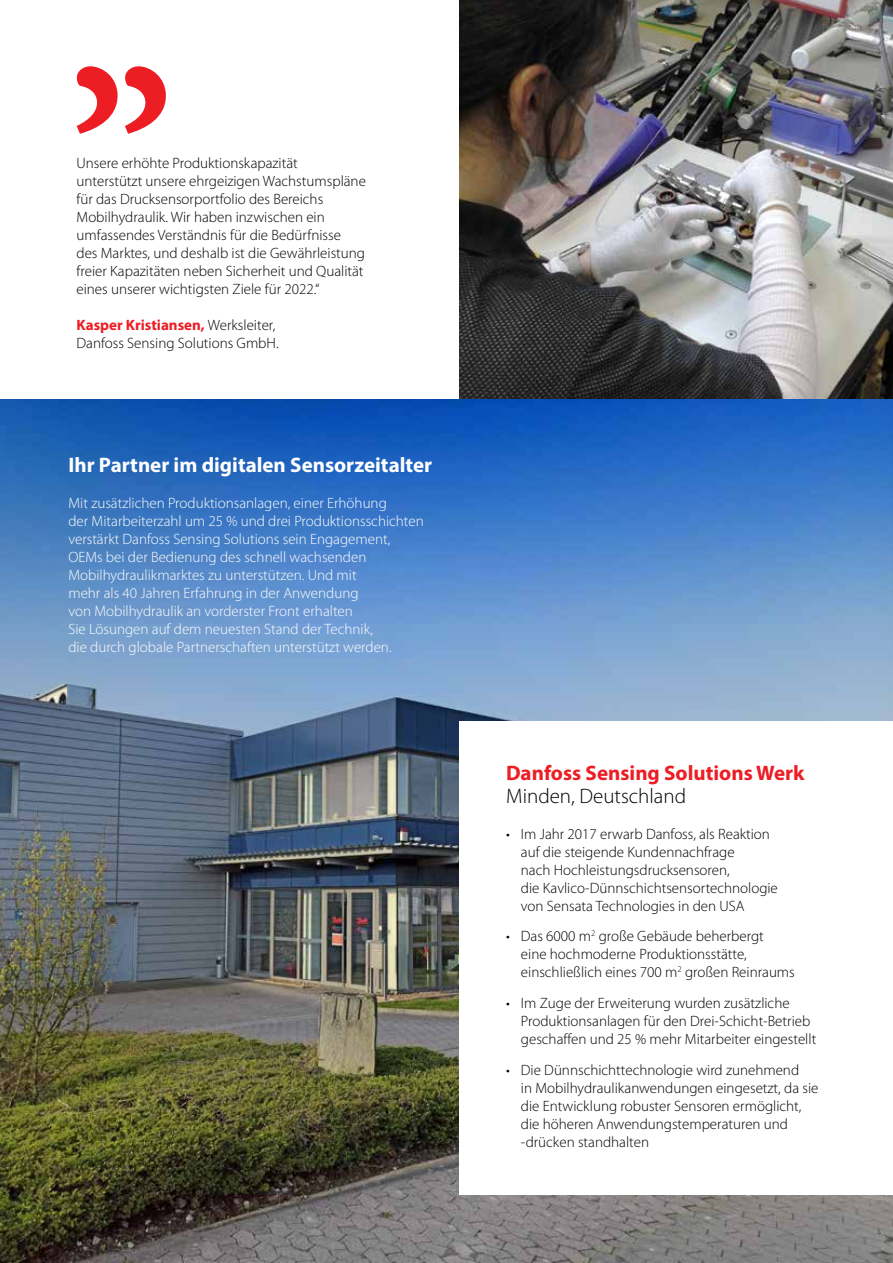
<style>
.page{position:relative;width:893px;height:1263px;background:#fff}
.page>*{position:absolute;margin:0;border:0;box-sizing:border-box;transform-origin:0 0}
.t1{font:700 222.6px "Minion Pro";color:#ed1d24}
.t2{font:700 21px "Myriad Pro";color:#fff}
.t3{font:700 21px "Myriad Pro";color:#ed1d24}
.t4{font:300 21px "Myriad Pro";color:#000}
.t5{font:300 15px/18px "Myriad Pro";color:#000}
.t6{font:300 15px/18px "Myriad Pro";color:#fff}
.s1{font-weight:700;color:#ed1d24}
</style>
<div class="page">
<img style="left:459px;top:0;width:434px;height:400px">
<img style="left:0;top:400px;width:893px;height:863px">
<div style="left:459px;top:721px;width:434px;height:474px;background:#fff"></div>
<h1 class="t1" style="left:68px;top:-127px;width:106px">„</h1>
<p class="t5" style="left:77px;top:154px;width:291px">Unsere erhöhte Produktionskapazität unterstützt unsere ehrgeizigen Wachstumspläne für das Drucksensorportfolio des Bereichs Mobilhydraulik. Wir haben inzwischen ein umfassendes Verständnis für die Bedürfnisse<br>des Marktes, und deshalb ist die Gewährleistung freier Kapazitäten neben Sicherheit und Qualität eines unserer wichtigsten Ziele für 2022.“</p>
<p class="t5" style="left:77px;top:316px;width:204px"><span class="s1">Kasper Kristiansen,</span> Werksleiter,<br>Danfoss Sensing Solutions GmbH.</p>
<h2 class="t2" style="left:68px;top:451px;width:365px">Ihr Partner im digitalen Sensorzeitalter</h2>
<p class="t6" style="left:68px;top:494px;width:357px">Mit zusätzlichen Produktionsanlagen, einer Erhöhung<br>der Mitarbeiterzahl um 25 % und drei Produktionsschichten verstärkt Danfoss Sensing Solutions sein Engagement, OEMs bei der Bedienung des schnell wachsenden Mobilhydraulikmarktes zu unterstützen. Und mit<br>mehr als 40 Jahren Erfahrung in der Anwendung<br>von Mobilhydraulik an vorderster Front erhalten<br>Sie Lösungen auf dem neuesten Stand der Technik,<br>die durch globale Partnerschaften unterstützt werden.</p>
<h2 class="t3" style="left:506px;top:759px;width:300px">Danfoss Sensing Solutions Werk</h2>
<h2 class="t4" style="left:506px;top:784px;width:182px">Minden, Deutschland</h2>
<p class="t5" style="left:521px;top:825px;width:258px;text-indent:-15px">• Im Jahr 2017 erwarb Danfoss, als Reaktion auf die steigende Kundennachfrage<br>nach Hochleistungsdrucksensoren,<br>die Kavlico-Dünnschichtsensortechnologie von Sensata Technologies in den USA</p>
<p class="t5" style="left:521px;top:928px;width:275px;text-indent:-15px">• Das 6000 m<sup>2</sup> große Gebäude beherbergt<br>eine hochmoderne Produktionsstätte, einschließlich eines 700 m<sup>2</sup> großen Reinraums</p>
<p class="t5" style="left:521px;top:994px;width:297px;text-indent:-15px">• Im Zuge der Erweiterung wurden zusätzliche<br>Produktionsanlagen für den Drei-Schicht-Betrieb geschaffen und 25 % mehr Mitarbeiter eingestellt</p>
<p class="t5" style="left:521px;top:1061px;width:299px;text-indent:-15px">• Die Dünnschichttechnologie wird zunehmend<br>in Mobilhydraulikanwendungen eingesetzt, da sie die Entwicklung robuster Sensoren ermöglicht, die höheren Anwendungstemperaturen und -drücken standhalten</p>
</div>
